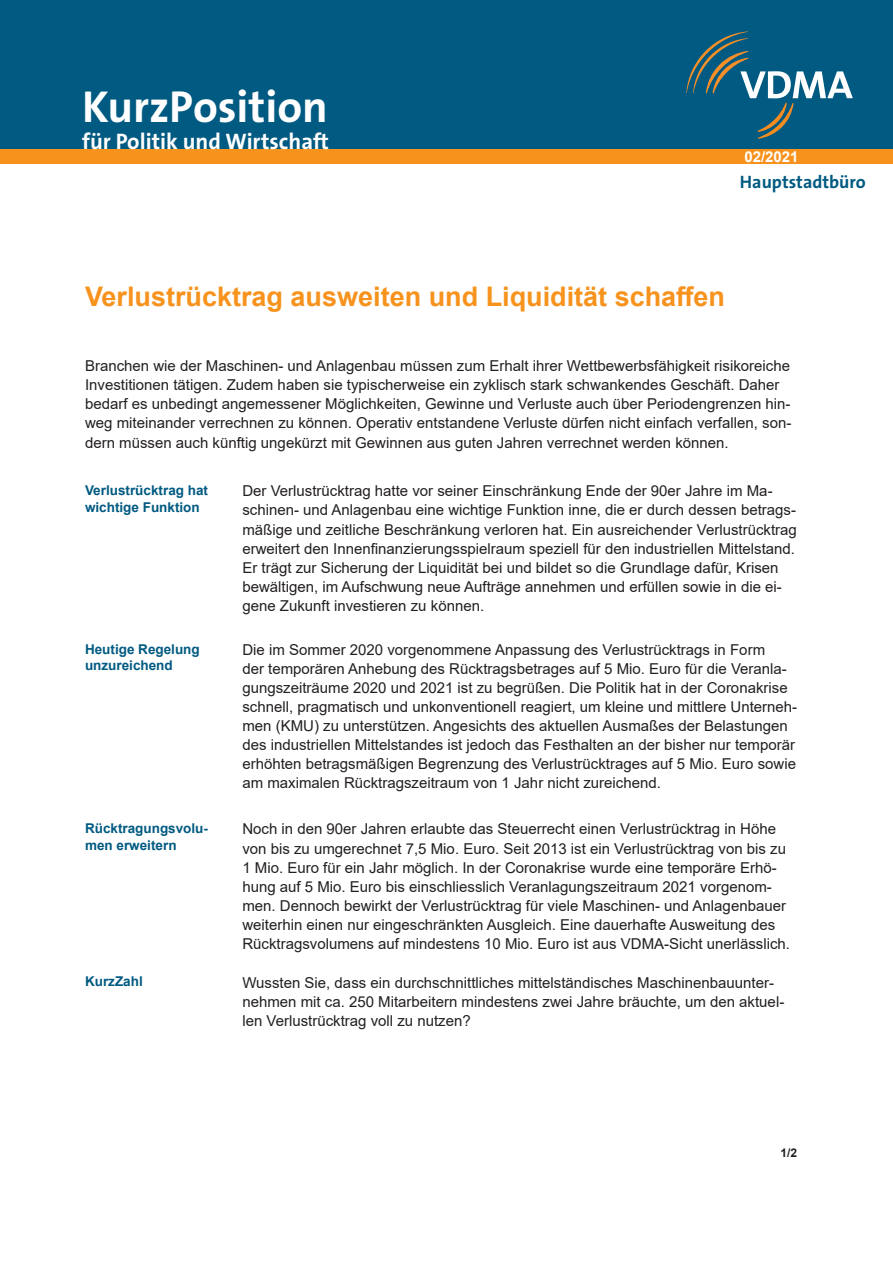
<style>
.page{position:relative;width:893px;height:1263px;background:#fff}
.page>*{position:absolute;margin:0;border:0;box-sizing:border-box;transform-origin:0 0}
.t1{font:700 45px "The Sans B7";color:#fff}
.Titel{font:700 27px "Arial";color:#f7931d}
.t2{font:700 22.5px "The Sans B7";color:#fff}
.t3{font:700 18px "The Sans B7";color:#005a81}
.Fliestext{font:15px/19px "Arial";color:#231f20}
.Kontakt{font:15px/19px "Arial";color:#231f20}
.t4{font:700 15px "Arial";color:#fff}
.Randbemerkung{font:700 13.5px/16.2px "Arial";color:#005a81}
.Randbemerkung-2{font:700 12px "Arial";color:#231f20}
</style>
<div class="page">
<div style="left:0;top:0;width:893px;height:149px;background:#005a81"></div>
<div style="left:0;top:149px;width:893px;height:15px;background:#f7931d"></div>
<svg style="left:686px;top:31px;width:167px;height:108px"></svg>
<p class="t1" style="left:82px;top:83px;width:247px">KurzPosition</p>
<p class="t2" style="left:82px;top:130px;width:248px">für Politik und Wirtschaft</p>
<p class="t4" style="left:744px;top:146px;width:56px">02/2021</p>
<p class="t3" style="left:740px;top:172px;width:127px">Hauptstadtbüro</p>
<p class="Titel" style="left:85px;top:277px;width:642px">Verlustrücktrag ausweiten und Liquidität schaffen</p>
<p class="Kontakt" style="left:85px;top:356px;width:708px">Branchen wie der Maschinen- und Anlagenbau müssen zum Erhalt ihrer Wettbewerbsfähigkeit risikoreiche Investitionen tätigen. Zudem haben sie typischerweise ein zyklisch stark schwankendes Geschäft. Daher bedarf es unbedingt angemessener Möglichkeiten, Gewinne und Verluste auch über Periodengrenzen hin&shy;weg miteinander verrechnen zu können. Operativ entstandene Verluste dürfen nicht einfach verfallen, son&shy;dern müssen auch künftig ungekürzt mit Gewinnen aus guten Jahren verrechnet werden können.</p>
<p class="Randbemerkung" style="left:85px;top:483px;width:125px">Verlustrücktrag hat wichtige Funktion</p>
<p class="Fliestext" style="left:242px;top:481px;width:556px">Der Verlustrücktrag hatte vor seiner Einschränkung Ende der 90er Jahre im Ma&shy;schinen- und Anlagenbau eine wichtige Funktion inne, die er durch dessen betrags&shy;mäßige und zeitliche Beschränkung verloren hat. Ein ausreichender Verlustrücktrag erweitert den Innenfinanzierungsspielraum speziell für den industriellen Mittelstand.<br>Er trägt zur Sicherung der Liquidität bei und bildet so die Grundlage dafür, Krisen bewältigen, im Aufschwung neue Aufträge annehmen und erfüllen sowie in die ei&shy;gene Zukunft investieren zu können.</p>
<p class="Randbemerkung" style="left:85px;top:641px;width:116px">Heutige Regelung unzureichend</p>
<p class="Fliestext" style="left:242px;top:640px;width:556px">Die im Sommer 2020 vorgenommene Anpassung des Verlustrücktrags in Form<br>der temporären Anhebung des Rücktragsbetrages auf 5 Mio. Euro für die Veranla&shy;gungszeiträume 2020 und 2021 ist zu begrüßen. Die Politik hat in der Coronakrise schnell, pragmatisch und unkonventionell reagiert, um kleine und mittlere Unterneh&shy;men (KMU) zu unterstützen. Angesichts des aktuellen Ausmaßes der Belastungen des industriellen Mittelstandes ist jedoch das Festhalten an der bisher nur temporär erhöhten betragsmäßigen Begrenzung des Verlustrücktrages auf 5 Mio. Euro sowie am maximalen Rücktragszeitraum von 1 Jahr nicht zureichend.</p>
<p class="Randbemerkung" style="left:85px;top:821px;width:125px">Rücktragungsvolu&shy;men erweitern</p>
<p class="Fliestext" style="left:242px;top:819px;width:549px">Noch in den 90er Jahren erlaubte das Steuerrecht einen Verlustrücktrag in Höhe von bis zu umgerechnet 7,5 Mio. Euro. Seit 2013 ist ein Verlustrücktrag von bis zu 1 Mio. Euro für ein Jahr möglich. In der Coronakrise wurde eine temporäre Erhö&shy;hung auf 5 Mio. Euro bis einschliesslich Veranlagungszeitraum 2021 vorgenom&shy;men. Dennoch bewirkt der Verlustrücktrag für viele Maschinen- und Anlagenbauer weiterhin einen nur eingeschränkten Ausgleich. Eine dauerhafte Ausweitung des Rücktragsvolumens auf mindestens 10 Mio. Euro ist aus VDMA-Sicht unerlässlich.</p>
<p class="Randbemerkung" style="left:85px;top:974px;width:59px">KurzZahl</p>
<p class="Kontakt" style="left:242px;top:973px;width:543px">Wussten Sie, dass ein durchschnittliches mittelständisches Maschinenbauunter&shy;nehmen mit ca. 250 Mitarbeitern mindestens zwei Jahre bräuchte, um den aktuel&shy;len Verlustrücktrag voll zu nutzen?</p>
<p class="Randbemerkung-2" style="left:781px;top:1144px;width:18px">1/2</p>
</div>
